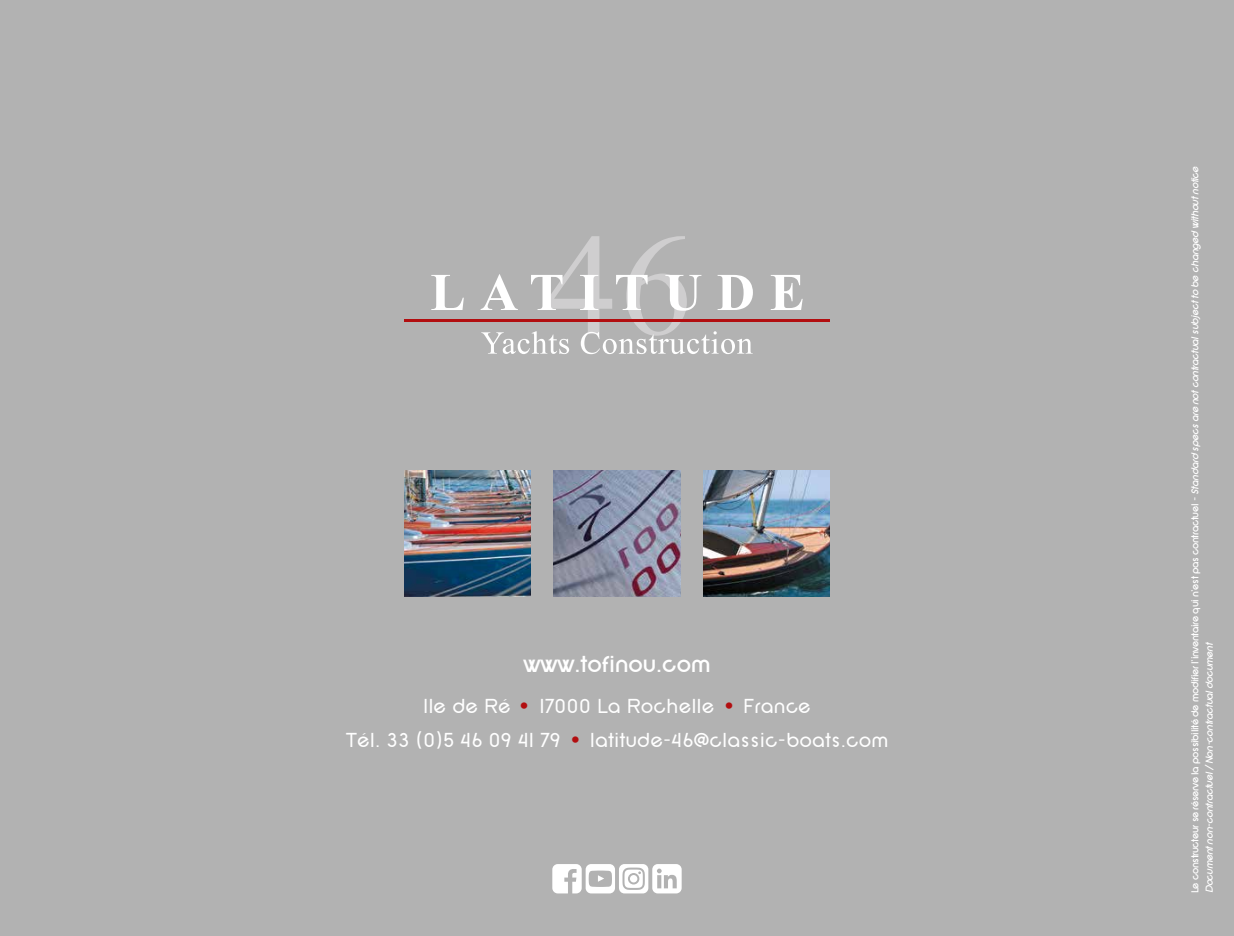
<style>
.page{position:relative;width:1234px;height:936px;background:#fff}
.page>*{position:absolute;margin:0;border:0;box-sizing:border-box;transform-origin:0 0}
.t1{font:700 24px "SF New Republic";color:#fff}
.t2{font:21px "SF New Republic";color:#fff}
.t3{font:700 10.5px "SF New Republic";letter-spacing:-.04em;color:#fff}
.t4{font:italic 700 10.5px "SF New Republic";color:#fff}
.s1{font-size:19.2px;color:#b20e10}
.s2{font-style:italic}
</style>
<div class="page">
<div style="left:0;top:0;width:1233px;height:935px;background:#b2b2b2"></div>
<img style="left:404px;top:470px;width:126px;height:126px">
<img style="left:703px;top:470px;width:126px;height:126px">
<img style="left:554px;top:470px;width:126px;height:126px">
<svg style="left:431px;top:275px;width:32px;height:35px"></svg>
<svg style="left:480px;top:236px;width:272px;height:118px"></svg>
<svg style="left:770px;top:275px;width:32px;height:35px"></svg>
<hr style="left:404px;top:319px;width:425px;height:3px;background:#b20e10">
<svg style="left:552px;top:864px;width:129px;height:29px"></svg>
<h1 class="t1" style="left:523px;top:651px;width:188px">www.tofinou.com</h1>
<h2 class="t2" style="left:423px;top:695px;width:389px">Ile de Ré <span class="s1">•</span> 17000 La Rochelle <span class="s1">•</span> France</h2>
<h2 class="t2" style="left:345px;top:729px;width:544px">Tél. 33 (0)5 46 09 41 79 <span class="s1">•</span> latitude-46@classic-boats.com</h2>
<p class="t3" style="left:1188px;top:893px;width:728px;rotate:-90deg">Le constructeur se réserve la possibilité de modifier l’inventaire qui n’est pas contractuel - <span class="s2">Standard specs are not contractual subject to be changed without notice</span></p>
<p class="t4" style="left:1203px;top:893px;width:253px;rotate:-90deg">Document non-contractuel /Non-contractual document</p>
</div>
